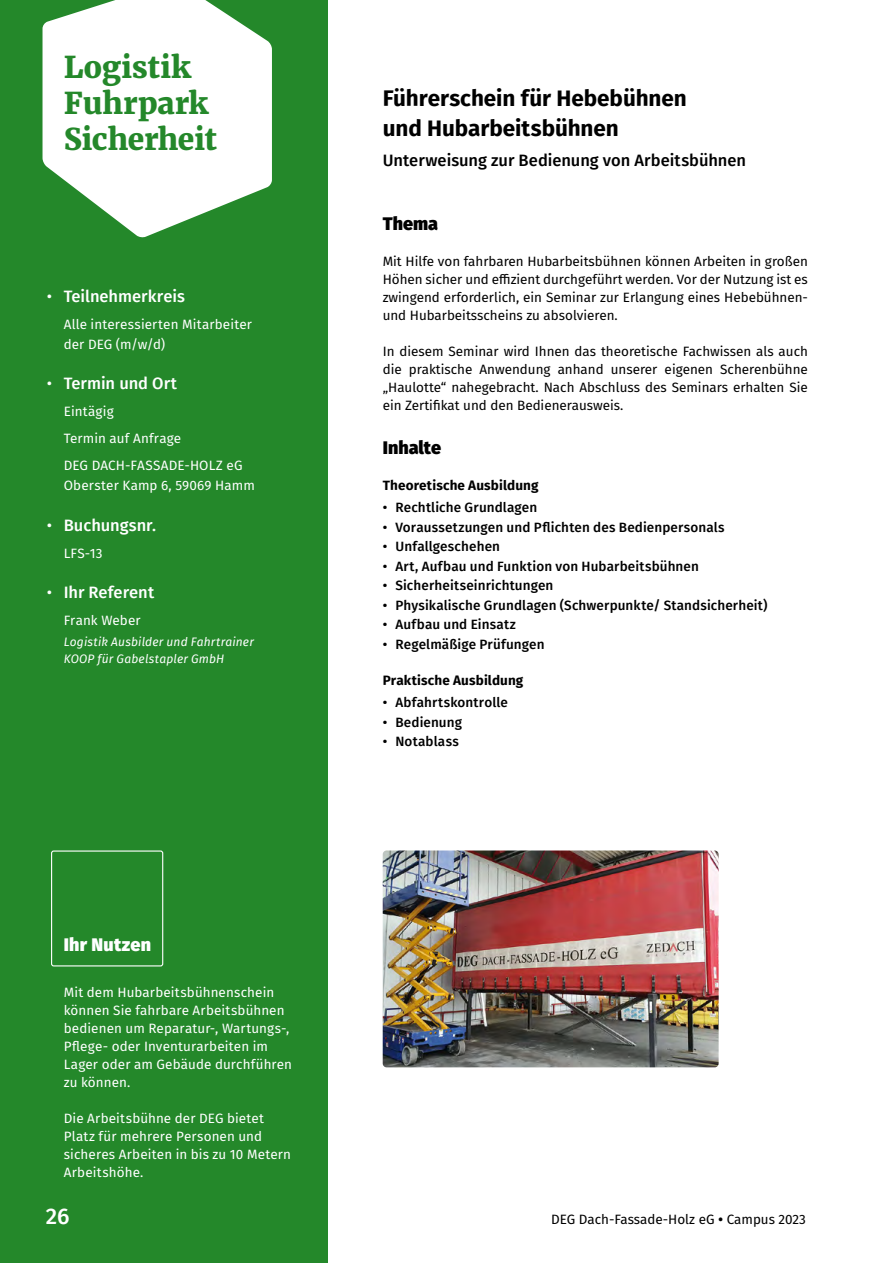
<style>
.page{position:relative;width:893px;height:1263px;background:#fff}
.page>*{position:absolute;margin:0;border:0;box-sizing:border-box;transform-origin:0 0}
.t1{font:800 30px "Merriweather";letter-spacing:-.01em;color:#24882a}
.t2{font:700 22.5px "Fira Sans";color:#000}
.t3{font:500 22.5px "Fira Sans";color:#fff}
.t4{font:900 18px "Fira Sans";color:#000}
.t5{font:900 18px "Fira Sans";letter-spacing:.015em;color:#fff}
.t6{font:500 16.5px "Fira Sans";color:#fff}
.t7{font:500 16.5px "Fira Sans";color:#000}
.t8{font:13.5px/18px "Fira Sans";color:#000;text-align:justify}
.t9{font:13.5px/18px "Fira Sans";letter-spacing:.01em;color:#fff}
.t10{font:500 13.5px "Fira Sans";letter-spacing:.01em;color:#000}
.t11{font:700 13.5px "Fira Sans";letter-spacing:.01em;color:#000}
.t12{font:italic 12px "Fira Sans";letter-spacing:.015em;color:#fff}
.s1{font-weight:400}
.s2{font-family:"DM Sans";font-weight:700}
</style>
<div class="page">
<div style="left:0;top:0;width:327px;height:1263px;background:#24882a"></div>
<svg style="left:43px;top:0;width:229px;height:238px;fill:#fff"></svg>
<div style="left:51px;top:850px;width:112px;height:116px;border:1px solid #fff;border-radius:2px"></div>
<img style="left:383px;top:850px;width:336px;height:217px">
<p class="t1" style="left:64px;top:47px;width:129px">Logistik</p>
<p class="t1" style="left:64px;top:83px;width:147px">Fuhrpark</p>
<p class="t1" style="left:64px;top:119px;width:155px">Sicherheit</p>
<p class="t6" style="left:47px;top:283px;width:140px"><span class="s1">•</span> Teilnehmerkreis</p>
<p class="t9" style="left:64px;top:315px;width:190px">Alle interessierten Mitarbeiter</p>
<p class="t9" style="left:64px;top:335px;width:103px">der DEG (m/w/d)</p>
<p class="t6" style="left:47px;top:370px;width:132px"><span class="s1">•</span> Termin und Ort</p>
<p class="t9" style="left:64px;top:402px;width:51px">Eintägig</p>
<p class="t9" style="left:64px;top:429px;width:119px">Termin auf Anfrage</p>
<p class="t9" style="left:64px;top:456px;width:180px">DEG DACH-FASSADE-HOLZ eG</p>
<p class="t9" style="left:64px;top:476px;width:193px">Oberster Kamp 6, 59069 Hamm</p>
<p class="t6" style="left:47px;top:511px;width:111px"><span class="s1">•</span> Buchungsnr.</p>
<p class="t9" style="left:64px;top:543px;width:40px">LFS-13</p>
<p class="t6" style="left:47px;top:579px;width:109px"><span class="s1">•</span> Ihr Referent</p>
<p class="t9" style="left:64px;top:611px;width:78px">Frank Weber</p>
<p class="t12" style="left:64px;top:633px;width:192px">Logistik Ausbilder und Fahrtrainer</p>
<p class="t12" style="left:64px;top:649px;width:162px">KOOP für Gabelstapler GmbH</p>
<p class="t5" style="left:64px;top:928px;width:89px">Ihr Nutzen</p>
<p class="t9" style="left:64px;top:983px;width:230px">Mit dem Hubarbeitsbühnenschein können Sie fahrbare Arbeitsbühnen bedienen um Reparatur-, Wartungs-,<br>Pflege- oder Inventurarbeiten im<br>Lager oder am Gebäude durchführen zu können.</p>
<p class="t9" style="left:64px;top:1109px;width:229px">Die Arbeitsbühne der DEG bietet<br>Platz für mehrere Personen und sicheres Arbeiten in bis zu 10 Metern<br>Arbeitshöhe.</p>
<p class="t2" style="left:383px;top:79px;width:306px">Führerschein für Hebebühnen</p>
<p class="t2" style="left:383px;top:109px;width:238px">und Hubarbeitsbühnen</p>
<p class="t7" style="left:383px;top:147px;width:365px">Unterweisung zur Bedienung von Arbeitsbühnen</p>
<p class="t4" style="left:383px;top:208px;width:57px">Thema</p>
<p class="t8" style="left:383px;top:252px;width:427px">Mit Hilfe von fahrbaren Hubarbeitsbühnen können Arbeiten in großen Höhen sicher und effizient durchgeführt werden. Vor der Nutzung ist es zwingend erforderlich, ein Seminar zur Erlangung eines Hebebühnen&shy;und Hubarbeitsscheins zu absolvieren.</p>
<p class="t8" style="left:383px;top:342px;width:427px">In diesem Seminar wird Ihnen das theoretische Fachwissen als auch die praktische Anwendung anhand unserer eigenen Scherenbühne „Haulotte“ nahegebracht. Nach Abschluss des Seminars erhalten Sie ein Zertifikat und den Bedienerausweis.</p>
<p class="t4" style="left:383px;top:431px;width:60px">Inhalte</p>
<p class="t11" style="left:383px;top:473px;width:157px">Theoretische Ausbildung</p>
<p class="t10" style="left:383px;top:496px;width:156px">• Rechtliche Grundlagen</p>
<p class="t10" style="left:383px;top:516px;width:343px">• Voraussetzungen und Pflichten des Bedienpersonals</p>
<p class="t10" style="left:383px;top:535px;width:119px">• Unfallgeschehen</p>
<p class="t10" style="left:383px;top:555px;width:318px">• Art, Aufbau und Funktion von Hubarbeitsbühnen</p>
<p class="t10" style="left:383px;top:574px;width:172px">• Sicherheitseinrichtungen</p>
<p class="t10" style="left:383px;top:594px;width:386px">• Physikalische Grundlagen (Schwerpunkte/ Standsicherheit)</p>
<p class="t10" style="left:383px;top:613px;width:135px">• Aufbau und Einsatz</p>
<p class="t10" style="left:383px;top:633px;width:163px">• Regelmäßige Prüfungen</p>
<p class="t11" style="left:383px;top:668px;width:142px">Praktische Ausbildung</p>
<p class="t10" style="left:383px;top:691px;width:127px">• Abfahrtskontrolle</p>
<p class="t10" style="left:383px;top:711px;width:81px">• Bedienung</p>
<p class="t10" style="left:383px;top:730px;width:78px">• Notablass</p>
<h2 class="t3" style="left:46px;top:1198px;width:25px">26</h2>
<p class="t8" style="left:551px;top:1210px;width:256px">DEG Dach-Fassade-Holz eG <span class="s2">•</span> Campus 2023</p>
</div>
